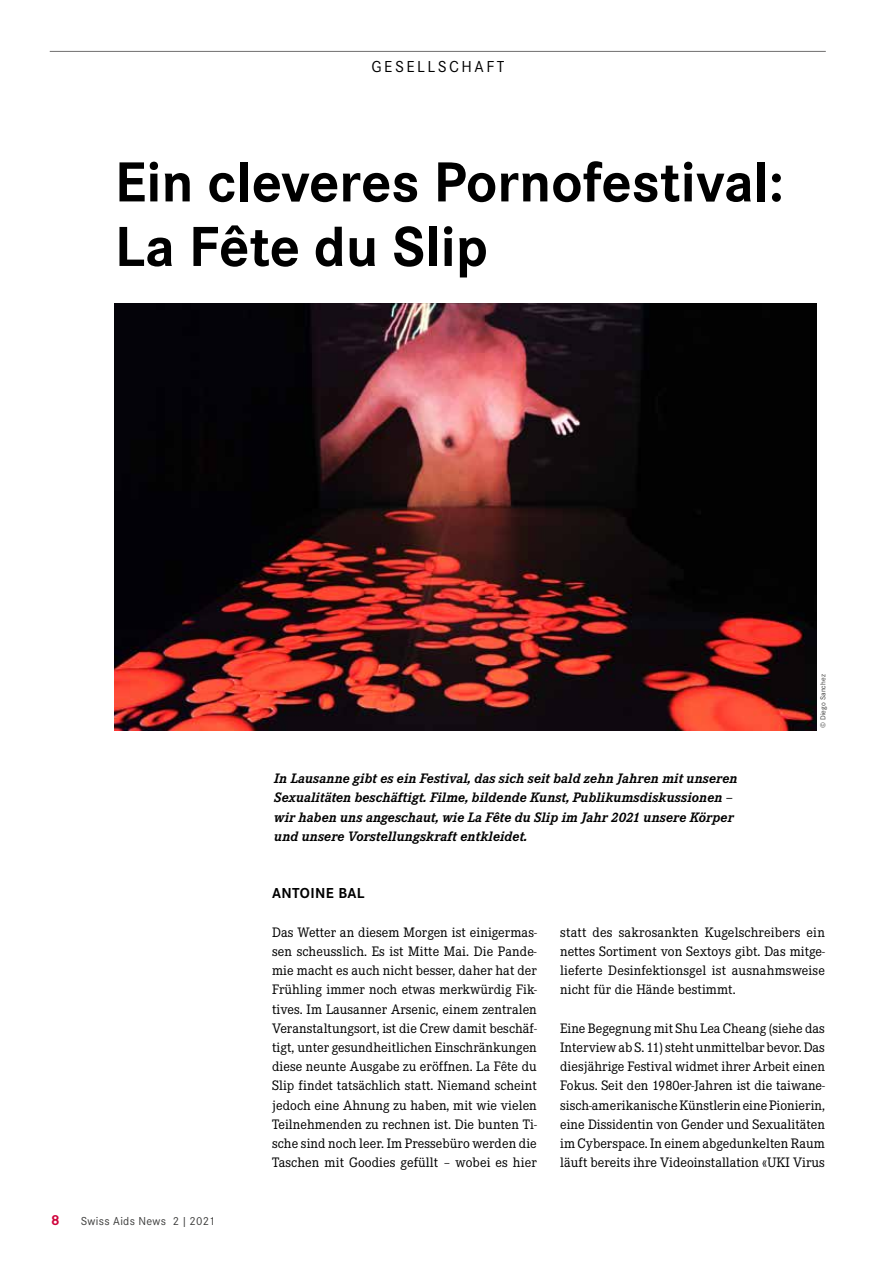
<style>
.page{position:relative;width:893px;height:1263px;background:#fff}
.page>*{position:absolute;margin:0;border:0;box-sizing:border-box;transform-origin:0 0}
.t1{font:700 58.5px/64.5px "Corporate STOT";color:#000}
.t2{font:16.5px "Corporate STOT";letter-spacing:.15em;color:#000}
.t3{font:700 15px "Corporate STOT";letter-spacing:.025em;color:#000}
.t4{font:700 15px "Corporate STOT";color:#d0043c}
.t5{font:14.25px/19.2px "Corporate ETOT";letter-spacing:.005em;color:#000;text-align:justify}
.t6{font:italic 700 14.25px/19.2px "Corporate ETOT";letter-spacing:.005em;color:#000}
.t7{font:12px "Corporate STOT";letter-spacing:.025em;color:#3c3c3b}
.t8{font:7.5px "Corporate STOT";letter-spacing:.01em;color:#3c3c3b}
</style>
<div class="page">
<img style="left:115px;top:303px;width:701px;height:427px">
<hr style="left:50px;top:51px;width:776px;height:1px;background:#706f6f">
<p class="t2" style="left:372px;top:57px;width:134px">GESELLSCHAFT</p>
<h1 class="t1" style="left:115px;top:151px;width:670px">Ein cleveres Pornofestival:<br>La Fête du Slip</h1>
<p class="t6" style="left:274px;top:769px;width:465px">In Lausanne gibt es ein Festival, das sich seit bald zehn Jahren mit unseren Sexualitäten beschäftigt. Filme, bildende Kunst, Publikumsdiskussionen – wir haben uns angeschaut, wie La Fête du Slip im Jahr 2021 unsere Körper und unsere Vorstellungskraft entkleidet.</p>
<p class="t3" style="left:272px;top:885px;width:94px">ANTOINE BAL</p>
<p class="t8" style="left:819px;top:728px;width:55px;rotate:-90deg">© Diego Sanchez</p>
<p class="t4" style="left:51px;top:1211px;width:10px">8</p>
<p class="t7" style="left:81px;top:1214px;width:136px">Swiss Aids News 2 | 2021</p>
<p class="t5" style="left:272px;top:923px;width:266px">Das Wetter an diesem Morgen ist einigermas&shy;sen scheusslich. Es ist Mitte Mai. Die Pande&shy;mie macht es auch nicht besser, daher hat der Frühling immer noch etwas merkwürdig Fik&shy;tives. Im Lausanner Arsenic, einem zentralen Veranstaltungsort, ist die Crew damit beschäf&shy;tigt, unter gesundheitlichen Einschränkungen diese neunte Ausgabe zu eröffnen. La Fête du Slip findet tatsächlich statt. Niemand scheint jedoch eine Ahnung zu haben, mit wie vielen Teilnehmenden zu rechnen ist. Die bunten Ti&shy;sche sind noch leer. Im Pressebüro werden die Taschen mit Goodies gefüllt – wobei es hier</p>
<p class="t5" style="left:560px;top:923px;width:266px">statt des sakrosankten Kugelschreibers ein nettes Sortiment von Sextoys gibt. Das mitge&shy;lieferte Desinfektionsgel ist ausnahmsweise nicht für die Hände bestimmt.</p>
<p class="t5" style="left:560px;top:1019px;width:266px">Eine Begegnung mit Shu Lea Cheang (siehe das Interview ab S. 11) steht unmittelbar bevor. Das diesjährige Festival widmet ihrer Arbeit einen Fokus. Seit den 1980er-Jahren ist die taiwane&shy;sisch-amerikanische Künstlerin eine Pionierin, eine Dissidentin von Gender und Sexualitäten im Cyberspace. In einem abgedunkelten Raum läuft bereits ihre Videoinstallation «UKI Virus</p>
</div>
